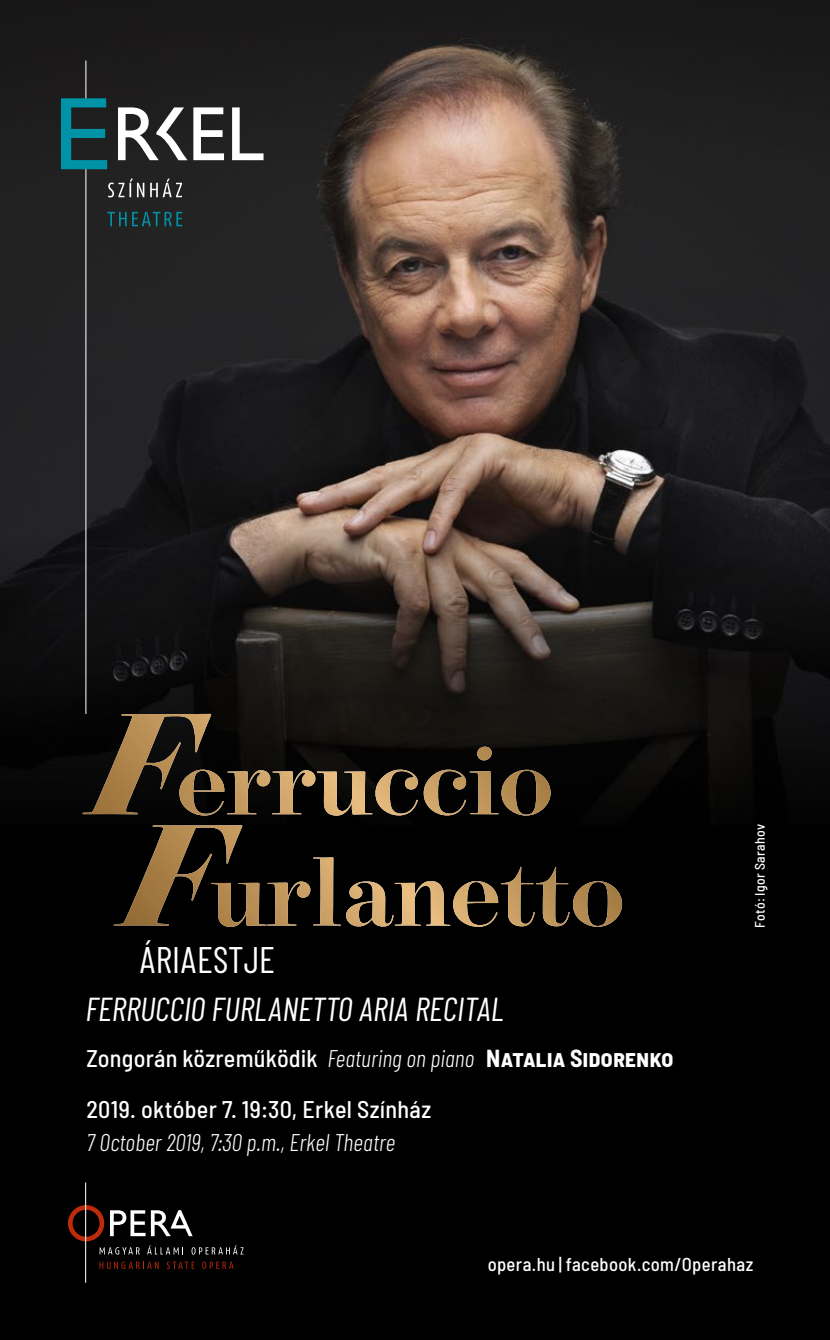
<style>
.page{position:relative;width:830px;height:1340px;background:#fff}
.page>*{position:absolute;margin:0;border:0;box-sizing:border-box;transform-origin:0 0}
.t1{font:36.9px "Barlow Condensed";color:#fff}
.t2{font:italic 33.07px "Barlow Condensed";letter-spacing:-.005em;color:#fff}
.t3{font:500 semi-condensed 24.07px/50.4px "Barlow";letter-spacing:.01em;color:#fff}
.t4{font:italic 300 24.07px "Barlow Condensed";letter-spacing:.01em;color:#fff}
.t5{font:500 semi-condensed 18.45px "Barlow";letter-spacing:.02em;color:#fff}
.t6{font:500 semi-condensed 13.72px "Barlow";letter-spacing:.03em;color:#fff}
.s1{font-family:"Barlow Condensed";font-weight:300;font-style:italic;font-stretch:normal}
.s2{font-weight:700}
</style>
<div class="page">
<img style="left:0;top:0;width:829px;height:1339px">
<hr style="left:85px;top:61px;width:1px;height:46px;background:#fff">
<hr style="left:85px;top:167px;width:1px;height:547px;background:#fff">
<svg style="left:193px;top:107px;width:31px;height:53px"></svg>
<svg style="left:232px;top:107px;width:31px;height:53px"></svg>
<svg style="left:118px;top:107px;width:69px;height:53px"></svg>
<svg style="left:61px;top:98px;width:46px;height:71px;background:#0f5a65"></svg>
<svg style="left:108px;top:179px;width:36px;height:18px"></svg>
<svg style="left:150px;top:179px;width:32px;height:18px"></svg>
<svg style="left:107px;top:212px;width:75px;height:14px"></svg>
<svg style="left:110px;top:1210px;width:35px;height:26px"></svg>
<svg style="left:151px;top:1210px;width:41px;height:26px"></svg>
<svg style="left:68px;top:1205px;width:36px;height:36px"></svg>
<svg style="left:99px;top:1261px;width:59px;height:7px"></svg>
<svg style="left:167px;top:1261px;width:27px;height:7px"></svg>
<svg style="left:202px;top:1261px;width:31px;height:7px"></svg>
<svg style="left:99px;top:1247px;width:41px;height:7px"></svg>
<svg style="left:147px;top:1245px;width:36px;height:9px"></svg>
<svg style="left:191px;top:1245px;width:52px;height:9px"></svg>
<hr style="left:85px;top:1182px;width:1px;height:100px;background:#fff">
<svg style="left:114px;top:825px;width:507px;height:102px;background:#20190f"></svg>
<svg style="left:114px;top:825px;width:455px;height:101px;background:#302618"></svg>
<svg style="left:82px;top:714px;width:468px;height:101px;background:#342b1c"></svg>
<h1 class="t1" style="left:139px;top:936px;width:137px">ÁRIAESTJE</h1>
<h2 class="t2" style="left:85px;top:988px;width:419px">FERRUCCIO FURLANETTO ARIA RECITAL</h2>
<p class="t3" style="left:86px;top:1031px;width:588px">Zongorán közreműködik <span class="s1">Featuring on piano</span> <span class="s2">Natalia Sidorenko<br></span>2019. október 7. 19:30, Erkel Színház</p>
<p class="t4" style="left:86px;top:1127px;width:310px">7 October 2019, 7:30 p.m., Erkel Theatre</p>
<p class="t6" style="left:749px;top:927px;width:106px;rotate:-90deg">Fotó: Igor Sarahov</p>
<p class="t5" style="left:487px;top:1250px;width:267px">opera.hu | facebook.com/Operahaz</p>
</div>
